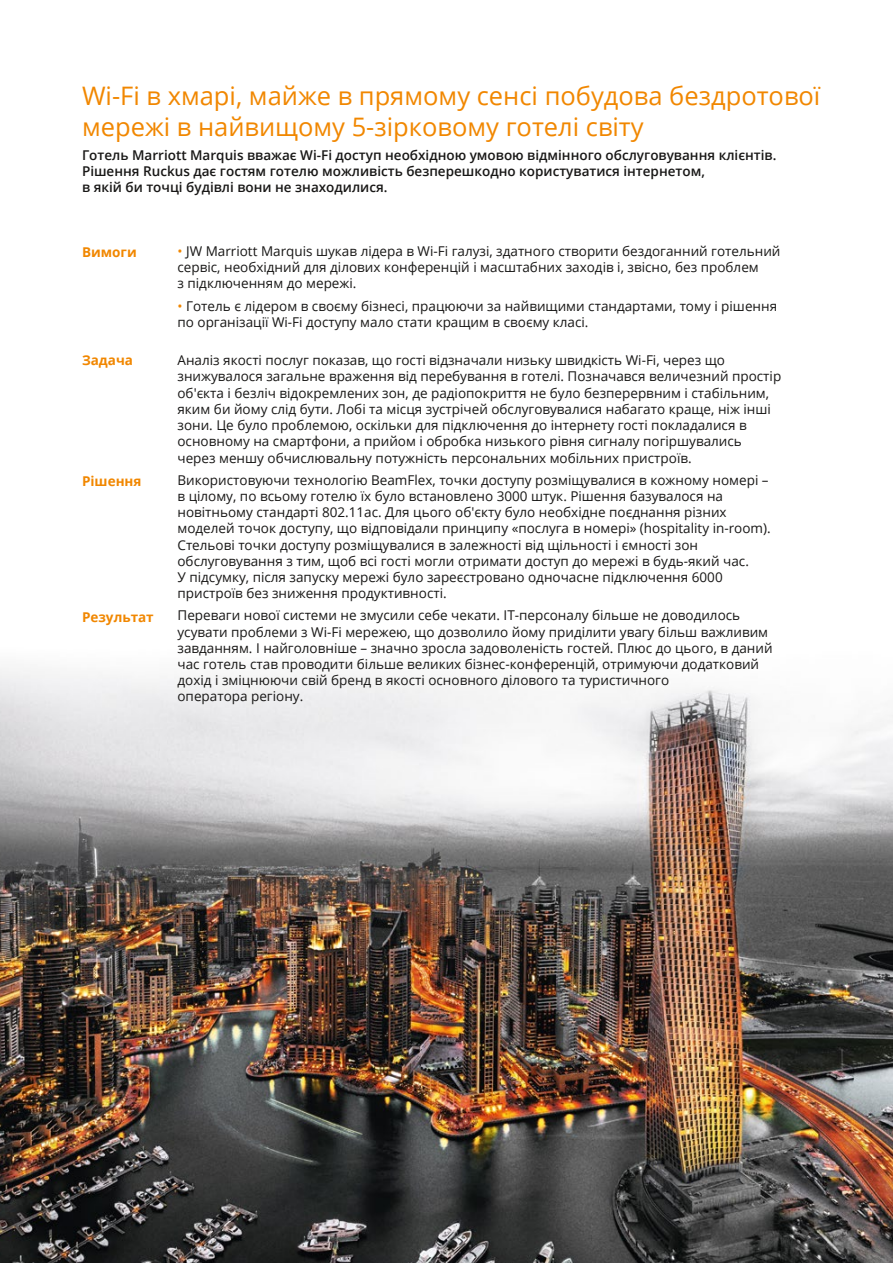
<style>
.page{position:relative;width:893px;height:1263px;background:#fff}
.page>*{position:absolute;margin:0;border:0;box-sizing:border-box;transform-origin:0 0}
.t1{font:25.5px/30.6px "Open Sans";color:#f18700}
.t2{font:13.5px/16.2px "Open Sans";color:#181716}
.t3{font:600 13.5px/16.2px "Open Sans";color:#181716}
.t4{font:700 13.5px "Open Sans";color:#f18700}
.s1{color:#f18700}
</style>
<div class="page">
<img style="left:0;top:668px;width:893px;height:595px">
<h1 class="t1" style="left:82px;top:80px;width:740px">Wi-Fi в хмарі, майже в прямому сенсі побудова бездротової мережі в найвищому 5-зірковому готелі світу</h1>
<p class="t3" style="left:82px;top:147px;width:696px">Готель Marriott Marquis вважає Wi-Fi доступ необхідною умовою відмінного обслуговування клієнтів.<br>Рішення Ruckus дає гостям готелю можливість безперешкодно користуватися інтернетом,<br>в якій би точці будівлі вони не знаходилися.</p>
<p class="t4" style="left:82px;top:242px;width:56px">Вимоги</p>
<p class="t4" style="left:82px;top:350px;width:53px">Задача</p>
<p class="t4" style="left:82px;top:471px;width:61px">Рішення</p>
<p class="t4" style="left:82px;top:607px;width:73px">Результат</p>
<p class="t2" style="left:177px;top:243px;width:604px"><span class="s1">•</span> JW Marriott Marquis шукав лідера в Wi-Fi галузі, здатного створити бездоганний готельний сервіс, необхідний для ділових конференцій і масштабних заходів і, звісно, без проблем<br>з підключенням до мережі.</p>
<p class="t2" style="left:177px;top:297px;width:601px"><span class="s1">•</span> Готель є лідером в своєму бізнесі, працюючи за найвищими стандартами, тому і рішення по організації Wi-Fi доступу мало стати кращим в своєму класі.</p>
<p class="t2" style="left:177px;top:352px;width:605px">Аналіз якості послуг показав, що гості відзначали низьку швидкість Wi-Fi, через що знижувалося загальне враження від перебування в готелі. Позначався величезний простір об'єкта і безліч відокремлених зон, де радіопокриття не було безперервним і стабільним, яким би йому слід бути. Лобі та місця зустрічей обслуговувалися набагато краще, ніж інші зони. Це було проблемою, оскільки для підключення до інтернету гості покладалися в основному на смартфони, а прийом і обробка низького рівня сигналу погіршувались через меншу обчислювальну потужність персональних мобільних пристроїв.</p>
<p class="t2" style="left:177px;top:471px;width:595px">Використовуючи технологію BeamFlex, точки доступу розміщувалися в кожному номері – в цілому, по всьому готелю їх було встановлено 3000 штук. Рішення базувалося на новітньому стандарті 802.11ac. Для цього об'єкту було необхідне поєднання різних моделей точок доступу, що відповідали принципу «послуга в номері» (hospitality in-room).<br>Стельові точки доступу розміщувалися в залежності від щільності і ємності зон обслуговування з тим, щоб всі гості могли отримати доступ до мережі в будь-який час.<br>У підсумку, після запуску мережі було зареєстровано одночасне підключення 6000 пристроїв без зниження продуктивності.</p>
<p class="t2" style="left:177px;top:607px;width:597px">Переваги нової системи не змусили себе чекати. ІТ-персоналу більше не доводилось усувати проблеми з Wi-Fi мережею, що дозволило йому приділити увагу більш важливим завданням. І найголовніше – значно зросла задоволеність гостей. Плюс до цього, в даний час готель став проводити більше великих бізнес-конференцій, отримуючи додатковий дохід і зміцнюючи свій бренд в якості основного ділового та туристичного<br>оператора регіону.</p>
</div>
